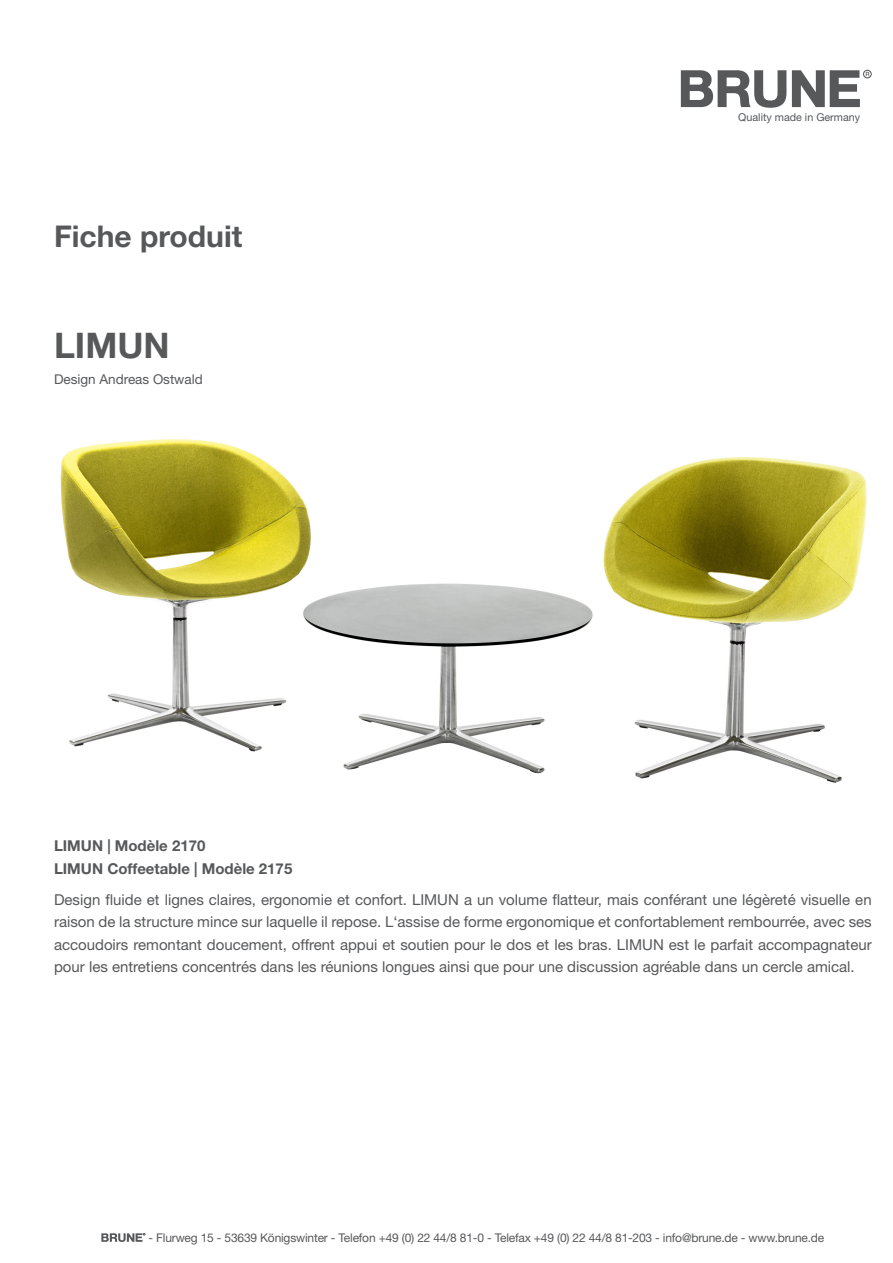
<style>
.page{position:relative;width:893px;height:1263px;background:#fff}
.page>*{position:absolute;margin:0;border:0;box-sizing:border-box;transform-origin:0 0}
.Produktbezeichnung{font:700 35.25px "Helvetica Neue LT Std";color:#57585a}
.t1{font:700 30px "Helvetica Neue LT Std";color:#57585a}
.Fließtext{font:15px/22.5px "Helvetica Neue LT Std";color:#57585a;text-align:justify}
.Fließtext-2{font:700 15px "Helvetica Neue LT Std";color:#57585a}
.Name_Designer{font:13.5px "Helvetica Neue LT Std";color:#57585a}
.t2{font:12px "Helvetica Neue LT Std";letter-spacing:-.015em;color:#57585a}
.t3{font:10.8px "Helvetica Neue LT Std";color:#54575c}
</style>
<div class="page">
<svg style="left:681px;top:70px;width:105px;height:38px"></svg>
<svg style="left:792px;top:70px;width:68px;height:37px"></svg>
<div style="left:863px;top:70px;width:9px;height:8px;border:1px solid #57585a;border-radius:50%"></div>
<img style="left:60px;top:439px;width:807px;height:344px">
<svg style="left:101px;top:1233px;width:44px;height:9px"></svg>
<p class="t1" style="left:54px;top:218px;width:190px">Fiche produit</p>
<p class="Produktbezeichnung" style="left:54px;top:323px;width:117px">LIMUN</p>
<p class="Name_Designer" style="left:54px;top:371px;width:150px">Design Andreas Ostwald</p>
<p class="t3" style="left:738px;top:110px;width:123px">Quality made in Germany</p>
<p class="Fließtext-2" style="left:54px;top:837px;width:153px">LIMUN | Modèle 2170</p>
<p class="Fließtext-2" style="left:54px;top:859px;width:240px">LIMUN Coffeetable | Modèle 2175</p>
<p class="Fließtext" style="left:54px;top:888px;width:819px">Design fluide et lignes claires, ergonomie et confort. LIMUN a un volume flatteur, mais conférant une légèreté visuelle en raison de la structure mince sur laquelle il repose. L‘assise de forme ergonomique et confortablement rembourrée, avec ses accoudoirs remontant doucement, offrent appui et soutien pour le dos et les bras. LIMUN est le parfait accompagnateur pour les entretiens concentrés dans les réunions longues ainsi que pour une discussion agréable dans un cercle amical.</p>
<p class="t2" style="left:149px;top:1231px;width:677px">- Flurweg 15 - 53639 Königswinter - Telefon +49 (0) 22 44/8 81-0 - Telefax +49 (0) 22 44/8 81-203 - info@brune.de - www.brune.de</p>
</div>
